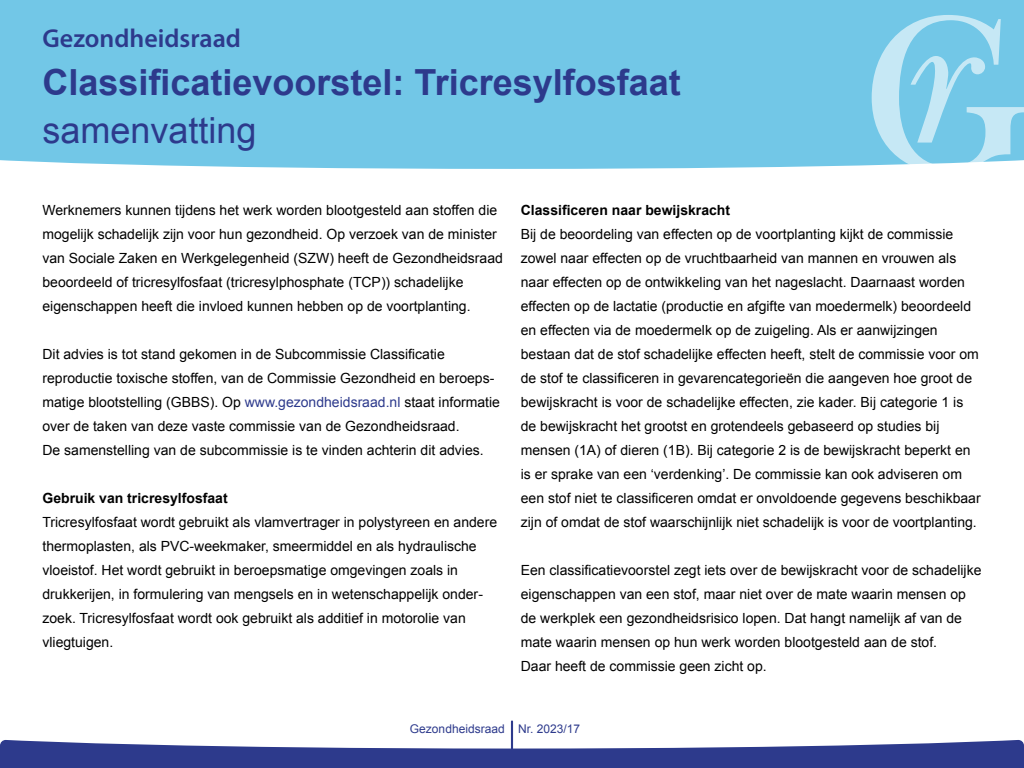
<style>
.page{position:relative;width:1024px;height:768px;background:#fff}
.page>*{position:absolute;margin:0;border:0;box-sizing:border-box;transform-origin:0 0}
.Titeladvies-samenvatting{font:700 36px "Arial";color:#2d3a8c}
.Subtiteladvies-samenvatting{font:36px "Arial";color:#2d3a8c}
.Gezondheidsraad_logotekst{font:600 26px "Myriad Pro";color:#2d3a8c}
.Plat_z_ruimte{font:14px/24px "Arial";color:#000}
.Kop_z_nr_vet{font:700 14px "Arial";color:#000}
.t1{font:12px "Arial";color:#2d3a8c}
.s1{color:#2d3a8c}
.s2{font-weight:700}
</style>
<div class="page">
<svg style="left:0;top:720px;width:1024px;height:48px"></svg>
<div style="left:0;top:0;width:1024px;height:169px;background:#72c7e7"></div>
<svg style="left:872px;top:15px;width:152px;height:154px;background:#92d3ec"></svg>
<p class="Gezondheidsraad_logotekst" style="left:43px;top:22px;width:200px">Gezondheidsraad</p>
<h1 class="Titeladvies-samenvatting" style="left:43px;top:59px;width:640px">Classificatievoorstel: Tricresylfosfaat</h1>
<p class="Subtiteladvies-samenvatting" style="left:43px;top:107px;width:216px">samenvatting</p>
<p class="Plat_z_ruimte" style="left:43px;top:199px;width:462px">Werknemers kunnen tijdens het werk worden blootgesteld aan stoffen die mogelijk schadelijk zijn voor hun gezondheid. Op verzoek van de minister van Sociale Zaken en Werkgelegenheid (SZW) heeft de Gezondheidsraad beoordeeld of tricresylfosfaat (tricresylphosphate (TCP)) schadelijke eigenschappen heeft die invloed kunnen hebben op de voortplanting.</p>
<p class="Plat_z_ruimte" style="left:43px;top:343px;width:459px">Dit advies is tot stand gekomen in de Subcommissie Classificatie reproductie toxische stoffen, van de Commissie Gezondheid en beroeps&shy;matige blootstelling (GBBS). Op <span class="s1">www.gezondheidsraad.nl</span> staat informatie over de taken van deze vaste commissie van de Gezondheidsraad.<br>De samenstelling van de subcommissie is te vinden achterin dit advies.</p>
<p class="Plat_z_ruimte" style="left:43px;top:487px;width:456px"><span class="s2">Gebruik van tricresylfosfaat<br></span>Tricresylfosfaat wordt gebruikt als vlamvertrager in polystyreen en andere thermoplasten, als PVC-weekmaker, smeermiddel en als hydraulische vloeistof. Het wordt gebruikt in beroepsmatige omgevingen zoals in drukkerijen, in formulering van mengsels en in wetenschappelijk onder&shy;zoek. Tricresylfosfaat wordt ook gebruikt als additief in motorolie van vliegtuigen.</p>
<h2 class="Kop_z_nr_vet" style="left:521px;top:201px;width:211px">Classificeren naar bewijskracht</h2>
<p class="Plat_z_ruimte" style="left:521px;top:223px;width:461px">Bij de beoordeling van effecten op de voortplanting kijkt de commissie zowel naar effecten op de vruchtbaarheid van mannen en vrouwen als naar effecten op de ontwikkeling van het nageslacht. Daarnaast worden effecten op de lactatie (productie en afgifte van moedermelk) beoordeeld en effecten via de moedermelk op de zuigeling. Als er aanwijzingen bestaan dat de stof schadelijke effecten heeft, stelt de commissie voor om de stof te classificeren in gevarencategorieën die aangeven hoe groot de bewijskracht is voor de schadelijke effecten, zie kader. Bij categorie 1 is de bewijskracht het grootst en grotendeels gebaseerd op studies bij mensen (1A) of dieren (1B). Bij categorie 2 is de bewijskracht beperkt en is er sprake van een ‘verdenking’. De commissie kan ook adviseren om een stof niet te classificeren omdat er onvoldoende gegevens beschikbaar zijn of omdat de stof waarschijnlijk niet schadelijk is voor de voortplanting.</p>
<p class="Plat_z_ruimte" style="left:521px;top:559px;width:462px">Een classificatievoorstel zegt iets over de bewijskracht voor de schadelijke eigenschappen van een stof, maar niet over de mate waarin mensen op de werkplek een gezondheidsrisico lopen. Dat hangt namelijk af van de mate waarin mensen op hun werk worden blootgesteld aan de stof.<br>Daar heeft de commissie geen zicht op.</p>
<p class="t1" style="left:410px;top:721px;width:172px">Gezondheidsraad Nr. 2023/17</p>
</div>
